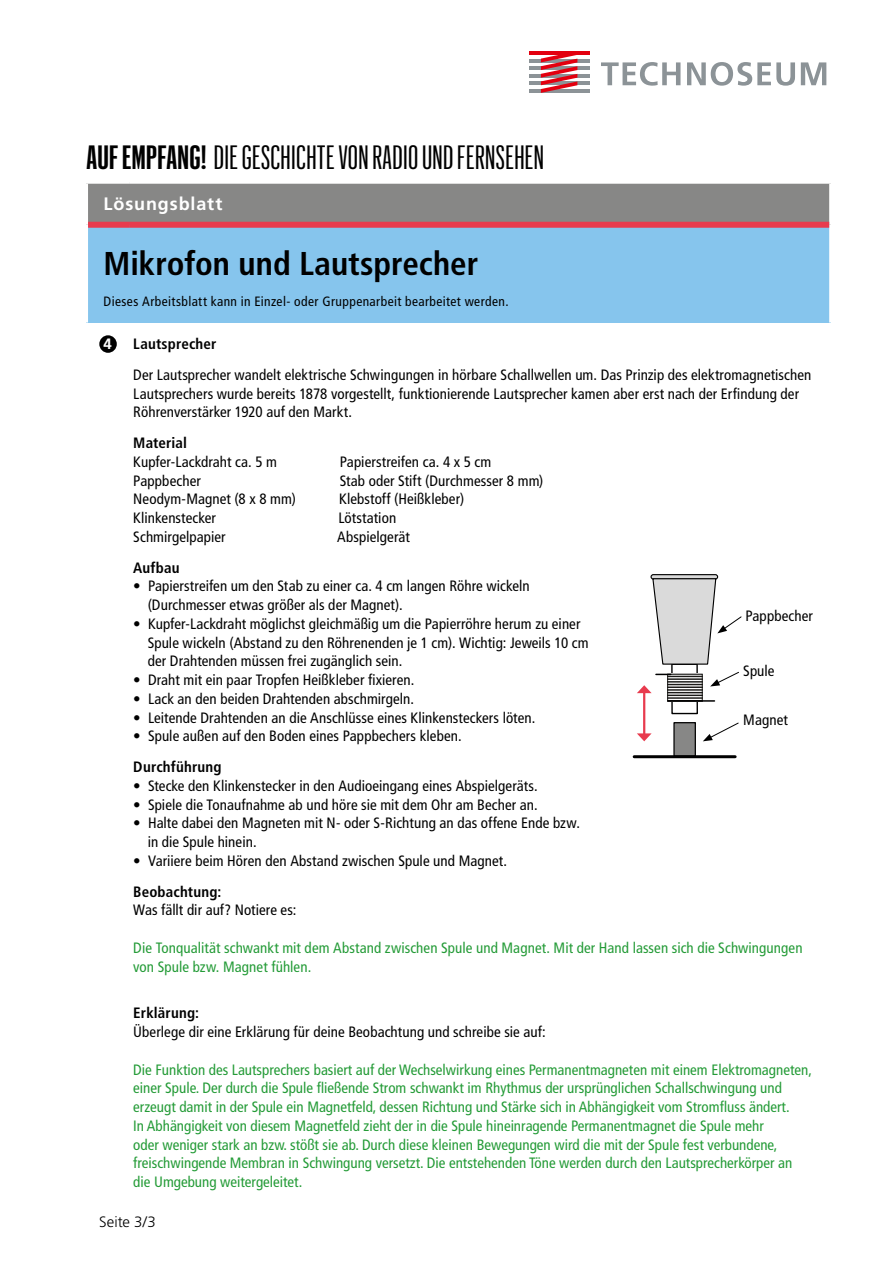
<style>
.page{position:relative;width:893px;height:1263px;background:#fff}
.page>*{position:absolute;margin:0;border:0;box-sizing:border-box;transform-origin:0 0}
.t1{font:33px "Graphik XX Cond";letter-spacing:.01em;color:#000}
.t2{font:700 condensed 33px "Frutiger LT Pro";color:#000}
.t3{font:700 18px "Frutiger LT Pro";letter-spacing:.05em;color:#fff}
.t4{font:condensed 15px/18.8px "Frutiger LT Pro";letter-spacing:.005em;color:#000}
.t5{font:condensed 15px/18.8px "Frutiger LT Pro";color:#249b37}
.t6{font:700 condensed 15px "Frutiger LT Pro";letter-spacing:.01em;color:#000}
.t7{font:300 15px "Frutiger LT Pro";color:#000}
.t8{font:700 15px "Frutiger LT Pro";color:#fff}
.t9{font:condensed 13.5px "Frutiger LT Pro";letter-spacing:.03em;color:#000}
.s1{font-weight:600}
</style>
<div class="page">
<div style="left:87px;top:182px;width:744px;height:43px;background:#878786"></div>
<div style="left:87px;top:225px;width:744px;height:98px;background:#86c5ed"></div>
<hr style="left:85px;top:181px;width:44px;height:3px;background:#fff">
<hr style="left:85px;top:184px;width:3px;height:41px;background:#fff">
<hr style="left:129px;top:181px;width:703px;height:3px;background:#fff">
<hr style="left:829px;top:184px;width:3px;height:41px;background:#fff">
<hr style="left:85px;top:225px;width:3px;height:98px;background:#fff">
<hr style="left:829px;top:225px;width:3px;height:98px;background:#fff">
<div style="left:88px;top:222px;width:41px;height:6px;background:#e83b4e"></div>
<div style="left:129px;top:222px;width:700px;height:6px;background:#e83b4e"></div>
<div style="left:99px;top:335px;width:18px;height:18px;background:#000;border-radius:50%"></div>
<hr style="left:529px;top:51px;width:61px;height:4px;background:#e3000f">
<hr style="left:529px;top:59px;width:61px;height:3px;background:#8c9397">
<hr style="left:529px;top:66px;width:61px;height:4px;background:#8c9397">
<hr style="left:529px;top:74px;width:61px;height:4px;background:#8c9397">
<hr style="left:529px;top:81px;width:61px;height:4px;background:#8c9397">
<hr style="left:529px;top:89px;width:61px;height:4px;background:#8c9397">
<svg style="left:541px;top:55px;width:36px;height:38px"></svg>
<svg style="left:601px;top:62px;width:225px;height:24px"></svg>
<div style="left:671px;top:664px;width:27px;height:50px;border:1px solid #000"></div>
<div style="left:674px;top:723px;width:21px;height:33px;background:#878786"></div>
<div style="left:673px;top:722px;width:23px;height:35px;border:1px solid #000"></div>
<hr style="left:634px;top:755px;width:101px;height:3px;background:#000">
<svg style="left:666px;top:673px;width:37px;height:3px"></svg>
<svg style="left:669px;top:676px;width:32px;height:24px"></svg>
<div style="left:667px;top:674px;width:36px;height:28px;border:1px solid #1b1a18"></div>
<hr style="left:643px;top:691px;width:2px;height:44px;background:#e83b4e">
<svg style="left:637px;top:685px;width:15px;height:8px"></svg>
<svg style="left:637px;top:733px;width:15px;height:8px"></svg>
<hr style="left:651px;top:575px;width:67px;height:4px;background:#dadada;border-radius:2px">
<div style="left:650px;top:574px;width:68px;height:6px;border:1px solid #000;border-radius:2px"></div>
<svg style="left:652px;top:577px;width:90px;height:88px"></svg>
<svg style="left:710px;top:671px;width:29px;height:15px"></svg>
<svg style="left:703px;top:722px;width:36px;height:19px"></svg>
<svg style="left:656px;top:674px;width:15px;height:1px"></svg>
<hr style="left:668px;top:700px;width:46px;height:2px;background:#000">
<p class="t1" style="left:86px;top:136px;width:459px"><span class="s1">AUF EMPFANG!</span> DIE GESCHICHTE VON RADIO UND FERNSEHEN</p>
<p class="t3" style="left:104px;top:193px;width:120px">Lösungsblatt</p>
<p class="t2" style="left:104px;top:244px;width:376px">Mikrofon und Lautsprecher</p>
<p class="t9" style="left:104px;top:293px;width:407px">Dieses Arbeitsblatt kann in Einzel- oder Gruppenarbeit bearbeitet werden.</p>
<p class="t8" style="left:103px;top:335px;width:10px">4</p>
<p class="t6" style="left:133px;top:335px;width:85px">Lautsprecher</p>
<p class="t4" style="left:133px;top:365px;width:680px">Der Lautsprecher wandelt elektrische Schwingungen in hörbare Schallwellen um. Das Prinzip des elektromagnetischen<br>Lautsprechers wurde bereits 1878 vorgestellt, funktionierende Lautsprecher kamen aber erst nach der Erfindung der<br>Röhrenverstärker 1920 auf den Markt.</p>
<p class="t6" style="left:133px;top:434px;width:55px">Material</p>
<p class="t4" style="left:133px;top:452px;width:145px">Kupfer-Lackdraht ca. 5 m</p>
<p class="t4" style="left:340px;top:452px;width:153px">Papierstreifen ca. 4 x 5 cm</p>
<p class="t4" style="left:133px;top:471px;width:69px">Pappbecher</p>
<p class="t4" style="left:340px;top:471px;width:205px">Stab oder Stift (Durchmesser 8 mm)</p>
<p class="t4" style="left:133px;top:490px;width:164px">Neodym-Magnet (8 x 8 mm)</p>
<p class="t4" style="left:339px;top:490px;width:127px">Klebstoff (Heißkleber)</p>
<p class="t4" style="left:133px;top:509px;width:84px">Klinkenstecker</p>
<p class="t4" style="left:338px;top:509px;width:59px">Lötstation</p>
<p class="t4" style="left:133px;top:527px;width:94px">Schmirgelpapier</p>
<p class="t4" style="left:337px;top:527px;width:74px">Abspielgerät</p>
<p class="t6" style="left:133px;top:558px;width:48px">Aufbau</p>
<p class="t4" style="left:133px;top:577px;width:398px">• Papierstreifen um den Stab zu einer ca. 4 cm langen Röhre wickeln</p>
<p class="t4" style="left:148px;top:596px;width:256px">(Durchmesser etwas größer als der Magnet).</p>
<p class="t4" style="left:133px;top:614px;width:449px">• Kupfer-Lackdraht möglichst gleichmäßig um die Papierröhre herum zu einer</p>
<p class="t4" style="left:148px;top:633px;width:442px">Spule wickeln (Abstand zu den Röhrenenden je 1 cm). Wichtig: Jeweils 10 cm</p>
<p class="t4" style="left:148px;top:652px;width:256px">der Drahtenden müssen frei zugänglich sein.</p>
<p class="t4" style="left:133px;top:671px;width:283px">• Draht mit ein paar Tropfen Heißkleber fixieren.</p>
<p class="t4" style="left:133px;top:689px;width:282px">• Lack an den beiden Drahtenden abschmirgeln.</p>
<p class="t4" style="left:133px;top:708px;width:404px">• Leitende Drahtenden an die Anschlüsse eines Klinkensteckers löten.</p>
<p class="t4" style="left:133px;top:727px;width:330px">• Spule außen auf den Boden eines Pappbechers kleben.</p>
<p class="t6" style="left:133px;top:758px;width:90px">Durchführung</p>
<p class="t4" style="left:133px;top:776px;width:406px">• Stecke den Klinkenstecker in den Audioeingang eines Abspielgeräts.</p>
<p class="t4" style="left:133px;top:795px;width:406px">• Spiele die Tonaufnahme ab und höre sie mit dem Ohr am Becher an.</p>
<p class="t4" style="left:133px;top:814px;width:448px">• Halte dabei den Magneten mit N- oder S-Richtung an das offene Ende bzw.</p>
<p class="t4" style="left:148px;top:833px;width:110px">in die Spule hinein.</p>
<p class="t4" style="left:133px;top:851px;width:375px">• Variiere beim Hören den Abstand zwischen Spule und Magnet.</p>
<p class="t6" style="left:133px;top:882px;width:90px">Beobachtung:</p>
<p class="t4" style="left:133px;top:901px;width:165px">Was fällt dir auf? Notiere es:</p>
<p class="t5" style="left:133px;top:938px;width:671px">Die Tonqualität schwankt mit dem Abstand zwischen Spule und Magnet. Mit der Hand lassen sich die Schwingungen von Spule bzw. Magnet fühlen.</p>
<p class="t6" style="left:133px;top:1004px;width:67px">Erklärung:</p>
<p class="t4" style="left:133px;top:1023px;width:414px">Überlege dir eine Erklärung für deine Beobachtung und schreibe sie auf:</p>
<p class="t5" style="left:133px;top:1060px;width:680px">Die Funktion des Lautsprechers basiert auf der Wechselwirkung eines Permanentmagneten mit einem Elektromagneten, einer Spule. Der durch die Spule fließende Strom schwankt im Rhythmus der ursprünglichen Schallschwingung und</p>
<p class="t5" style="left:133px;top:1098px;width:658px">erzeugt damit in der Spule ein Magnetfeld, dessen Richtung und Stärke sich in Abhängigkeit vom Stromfluss ändert.</p>
<p class="t5" style="left:133px;top:1116px;width:632px">In Abhängigkeit von diesem Magnetfeld zieht der in die Spule hineinragende Permanentmagnet die Spule mehr</p>
<p class="t5" style="left:133px;top:1135px;width:645px">oder weniger stark an bzw. stößt sie ab. Durch diese kleinen Bewegungen wird die mit der Spule fest verbundene,</p>
<p class="t5" style="left:133px;top:1154px;width:660px">freischwingende Membran in Schwingung versetzt. Die entstehenden Töne werden durch den Lautsprecherkörper an</p>
<p class="t5" style="left:133px;top:1173px;width:171px">die Umgebung weitergeleitet.</p>
<p class="t7" style="left:99px;top:1213px;width:58px">Seite 3/3</p>
<p class="t4" style="left:745px;top:607px;width:69px">Pappbecher</p>
<p class="t4" style="left:743px;top:661px;width:33px">Spule</p>
<p class="t4" style="left:743px;top:710px;width:46px">Magnet</p>
</div>
